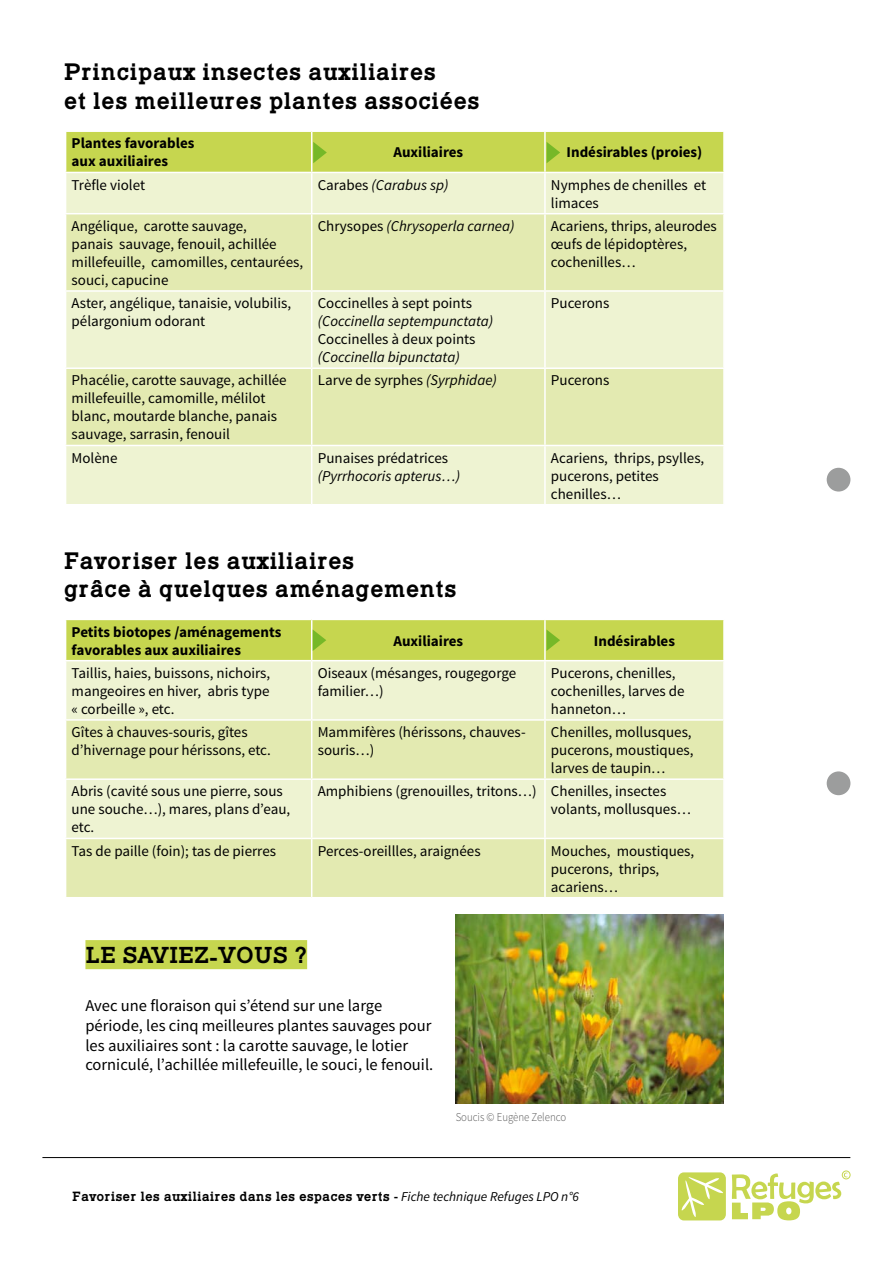
<style>
.page{position:relative;width:893px;height:1263px;background:#fff}
.page>*{position:absolute;margin:0;border:0;box-sizing:border-box;transform-origin:0 0}
.t1{font:700 24px/28.8px "Typo Slab";color:#000}
.t2{font:700 23.25px "Typo Slab";color:#000}
.t3{font:16.5px/19.8px "Source Sans Pro";color:#000}
.t4{font:15px/18px "Source Sans Pro";color:#000}
.t5{font:700 15px/18px "Source Sans Pro";color:#000}
.t6{font:italic 15px "Source Sans Pro";color:#000}
.t7{font:700 13.5px "Typo Slab";color:#000}
.t8{font:300 12px "Source Sans Pro";color:#565656;scale:.9 1}
.s1{font-style:normal}
.s2{font-style:italic}
.s3{font-family:"Source Sans Pro"}
.s4{font-family:"Source Sans Pro";font-weight:400;font-style:italic}
</style>
<div class="page">
<div style="left:827px;top:468px;width:23px;height:23px;background:#9c9d9d;border-radius:50%"></div>
<div style="left:827px;top:771px;width:23px;height:24px;background:#9c9d9d;border-radius:50%"></div>
<div style="left:66px;top:173px;width:657px;height:331px;background:#eef3d2"></div>
<svg style="left:66px;top:214px;width:657px;height:231px;background:#e6edbc"></svg>
<hr style="left:311px;top:173px;width:1px;height:40px;background:#fff">
<hr style="left:544px;top:173px;width:2px;height:40px;background:#fff">
<hr style="left:65px;top:213px;width:247px;height:1px;background:#fff">
<hr style="left:312px;top:213px;width:233px;height:1px;background:#fff">
<hr style="left:311px;top:214px;width:1px;height:76px;background:#fff">
<hr style="left:545px;top:213px;width:180px;height:1px;background:#fff">
<hr style="left:544px;top:214px;width:2px;height:76px;background:#fff">
<hr style="left:65px;top:290px;width:247px;height:2px;background:#fff">
<hr style="left:312px;top:290px;width:233px;height:2px;background:#fff">
<hr style="left:311px;top:292px;width:1px;height:75px;background:#fff">
<hr style="left:545px;top:290px;width:180px;height:2px;background:#fff">
<hr style="left:544px;top:292px;width:2px;height:75px;background:#fff">
<hr style="left:65px;top:367px;width:247px;height:2px;background:#fff">
<hr style="left:312px;top:367px;width:233px;height:2px;background:#fff">
<hr style="left:311px;top:369px;width:1px;height:76px;background:#fff">
<hr style="left:545px;top:367px;width:180px;height:2px;background:#fff">
<hr style="left:544px;top:369px;width:2px;height:76px;background:#fff">
<hr style="left:65px;top:445px;width:247px;height:1px;background:#fff">
<hr style="left:312px;top:445px;width:233px;height:1px;background:#fff">
<hr style="left:311px;top:446px;width:1px;height:58px;background:#fff">
<hr style="left:545px;top:445px;width:180px;height:1px;background:#fff">
<hr style="left:544px;top:446px;width:2px;height:58px;background:#fff">
<div style="left:842px;top:1171px;width:8px;height:8px;border:1px solid #c6d64f;border-radius:50%"></div>
<svg style="left:732px;top:1172px;width:115px;height:48px"></svg>
<svg style="left:678px;top:1172px;width:48px;height:48px;background:#cedc69"></svg>
<hr style="left:42px;top:1157px;width:808px;height:1px;background:#000">
<div style="left:66px;top:661px;width:657px;height:58px;background:#eef3d2"></div>
<svg style="left:66px;top:721px;width:657px;height:176px;background:#e6edbc"></svg>
<hr style="left:311px;top:661px;width:1px;height:58px;background:#fff">
<hr style="left:544px;top:661px;width:2px;height:58px;background:#fff">
<hr style="left:311px;top:721px;width:1px;height:57px;background:#fff">
<hr style="left:544px;top:721px;width:2px;height:57px;background:#fff">
<hr style="left:65px;top:778px;width:247px;height:2px;background:#fff">
<hr style="left:312px;top:778px;width:233px;height:2px;background:#fff">
<hr style="left:311px;top:780px;width:1px;height:58px;background:#fff">
<hr style="left:545px;top:778px;width:180px;height:2px;background:#fff">
<hr style="left:544px;top:780px;width:2px;height:58px;background:#fff">
<hr style="left:65px;top:838px;width:247px;height:1px;background:#fff">
<hr style="left:312px;top:838px;width:233px;height:1px;background:#fff">
<hr style="left:311px;top:839px;width:1px;height:58px;background:#fff">
<hr style="left:545px;top:838px;width:180px;height:1px;background:#fff">
<hr style="left:544px;top:839px;width:2px;height:58px;background:#fff">
<div style="left:66px;top:131px;width:658px;height:41px;background:#c6d64f"></div>
<svg style="left:66px;top:619px;width:658px;height:42px;background:#c8d858"></svg>
<div style="left:85px;top:940px;width:222px;height:29px;background:#c6d64f"></div>
<img style="left:456px;top:914px;width:268px;height:189px">
<h1 class="t1" style="left:64px;top:58px;width:418px">Principaux insectes auxiliaires<br>et les meilleures plantes associées</h1>
<p class="t5" style="left:72px;top:135px;width:124px">Plantes favorables aux auxiliaires</p>
<p class="t5" style="left:393px;top:144px;width:71px">Auxiliaires</p>
<p class="t5" style="left:567px;top:144px;width:137px">Indésirables (proies)</p>
<p class="t4" style="left:72px;top:176px;width:75px">Trèfle violet</p>
<p class="t6" style="left:318px;top:175px;width:132px"><span class="s1">Carabes</span> (Carabus sp)</p>
<p class="t4" style="left:551px;top:176px;width:157px">Nymphes de chenilles et limaces</p>
<p class="t4" style="left:72px;top:217px;width:233px">Angélique, carotte sauvage,<br>panais sauvage, fenouil, achillée millefeuille, camomilles, centaurées, souci, capucine</p>
<p class="t6" style="left:318px;top:217px;width:198px"><span class="s1">Chrysopes</span> (Chrysoperla carnea)</p>
<p class="t4" style="left:551px;top:217px;width:167px">Acariens, thrips, aleurodes œufs de lépidoptères, cochenilles…</p>
<p class="t4" style="left:72px;top:294px;width:221px">Aster, angélique, tanaisie, volubilis, pélargonium odorant</p>
<p class="t4" style="left:318px;top:294px;width:156px">Coccinelles à sept points</p>
<p class="t4" style="left:551px;top:294px;width:60px">Pucerons</p>
<p class="t6" style="left:318px;top:312px;width:177px">(Coccinella septempunctata)</p>
<p class="t4" style="left:318px;top:330px;width:159px">Coccinelles à deux points</p>
<p class="t6" style="left:318px;top:348px;width:144px">(Coccinella bipunctata)</p>
<p class="t4" style="left:72px;top:372px;width:217px">Phacélie, carotte sauvage, achillée millefeuille, camomille, mélilot blanc, moutarde blanche, panais sauvage, sarrasin, fenouil</p>
<p class="t4" style="left:318px;top:372px;width:181px">Larve de syrphes <span class="s2">(Syrphidae)</span></p>
<p class="t4" style="left:551px;top:372px;width:60px">Pucerons</p>
<p class="t4" style="left:72px;top:449px;width:47px">Molène</p>
<p class="t4" style="left:318px;top:449px;width:132px">Punaises prédatrices</p>
<p class="t6" style="left:318px;top:466px;width:144px">(Pyrrhocoris apterus…)</p>
<p class="t4" style="left:551px;top:449px;width:155px">Acariens, thrips, psylles, pucerons, petites chenilles…</p>
<h1 class="t1" style="left:64px;top:546px;width:395px">Favoriser les auxiliaires<br>grâce à quelques aménagements</h1>
<p class="t5" style="left:72px;top:623px;width:211px">Petits biotopes /aménagements favorables aux auxiliaires</p>
<p class="t5" style="left:393px;top:632px;width:71px">Auxiliaires</p>
<p class="t5" style="left:594px;top:632px;width:83px">Indésirables</p>
<p class="t4" style="left:72px;top:664px;width:200px;text-align:justify">Taillis, haies, buissons, nichoirs, mangeoires en hiver, abris type « corbeille », etc.</p>
<p class="t4" style="left:318px;top:664px;width:200px">Oiseaux (mésanges, rougegorge familier…)</p>
<p class="t4" style="left:551px;top:664px;width:135px">Pucerons, chenilles, cochenilles, larves de hanneton…</p>
<p class="t4" style="left:72px;top:723px;width:201px">Gîtes à chauves-souris, gîtes d’hivernage pour hérissons, etc.</p>
<p class="t4" style="left:318px;top:723px;width:209px">Mammifères (hérissons, chauves&shy;souris…)</p>
<p class="t4" style="left:551px;top:723px;width:144px">Chenilles, mollusques, pucerons, moustiques, larves de taupin…</p>
<p class="t4" style="left:72px;top:783px;width:220px">Abris (cavité sous une pierre, sous une souche…), mares, plans d’eau, etc.</p>
<p class="t4" style="left:551px;top:783px;width:141px;text-indent:-233px">Amphibiens (grenouilles, tritons…) Chenilles, insectes volants, mollusques…</p>
<p class="t4" style="left:72px;top:842px;width:206px">Tas de paille (foin); tas de pierres</p>
<p class="t4" style="left:318px;top:842px;width:164px">Perces-oreillles, araignées</p>
<p class="t4" style="left:551px;top:842px;width:145px">Mouches, moustiques, pucerons, thrips, acariens…</p>
<h2 class="t2" style="left:85px;top:942px;width:223px">Le saviez-vous ?</h2>
<p class="t3" style="left:85px;top:996px;width:349px">Avec une floraison qui s’étend sur une large période, les cinq meilleures plantes sauvages pour les auxiliaires sont : la carotte sauvage, le lotier corniculé, l’achillée millefeuille, le souci, le fenouil.</p>
<p class="t8" style="left:456px;top:1109px;width:124px">Soucis © Eugène Zelenco</p>
<p class="t7" style="left:72px;top:1188px;width:508px">Favoriser les auxiliaires dans les espaces verts <span class="s3">-</span> <span class="s4">Fiche technique Refuges LPO n°6</span></p>
</div>
